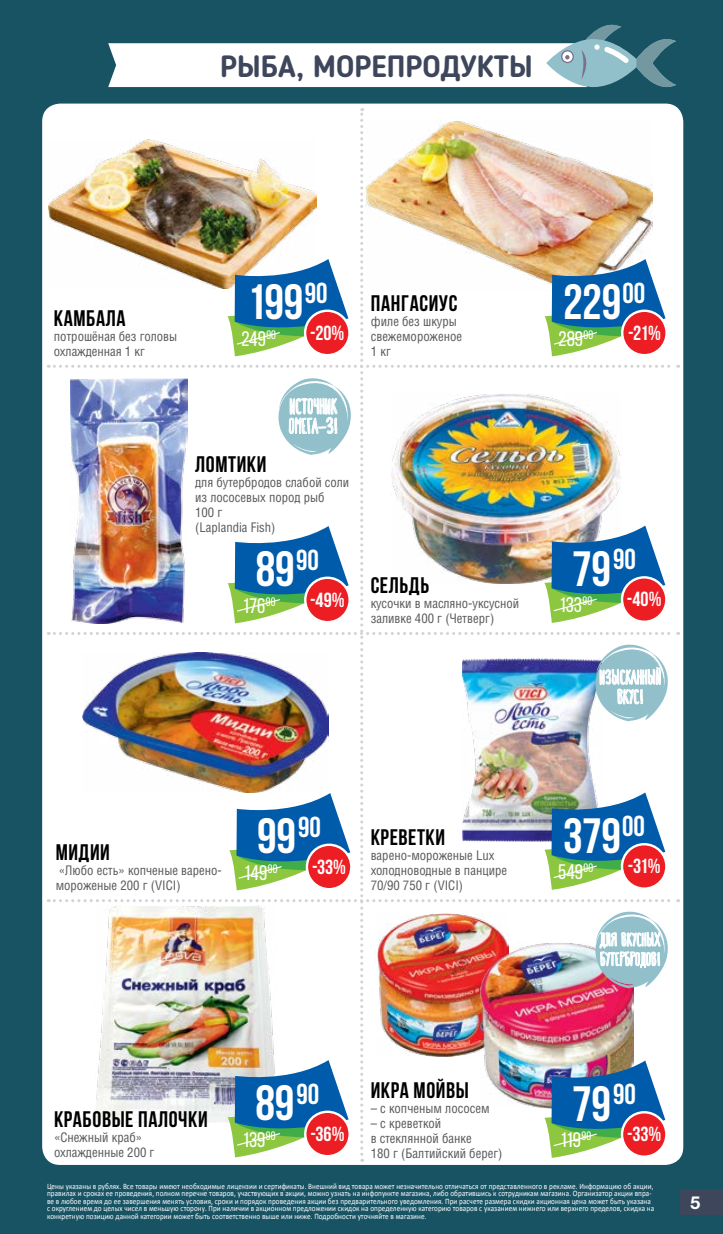
<style>
.page{position:relative;width:723px;height:1234px;background:#fff}
.page>*{position:absolute;margin:0;border:0;box-sizing:border-box;transform-origin:0 0}
.t1{font:700 49.5px "Bebas Neue";letter-spacing:-.01em;color:#fff}
.t2{font:700 30px "Blogger Sans";color:#3e465c}
.t3{font:700 22.5px "Bebas Neue";letter-spacing:.025em;color:#000}
.t4{font:21px "Bebas Neue";letter-spacing:-.005em;color:#fff}
.t5{font:condensed 21px/19.5px "Happy Fox";color:#fff}
.t6{font:700 20.4px "Bebas Neue";letter-spacing:-.005em;color:#fff}
.t7{font:condensed 19.5px/19.5px "Happy Fox";color:#fff;text-align:center}
.t8{font:condensed 18px/19.5px "Happy Fox";color:#fff}
.t9{font:18px "Helvetica 7 Bold";color:#fff}
.t10{font:12.75px/15px "AG Letterica Condensed C";color:#58595b}
.t11{font:8.25px/7.5px "Calibri";letter-spacing:.01em;color:#fff;scale:.87 1}
</style>
<div class="page">
<div style="left:0;top:0;width:723px;height:1233px;background:#185364"></div>
<div style="left:680px;top:1188px;width:43px;height:26px;background:#3e465c"></div>
<svg style="left:108px;top:25px;width:568px;height:62px"></svg>
<div style="left:42px;top:103px;width:641px;height:1061px;background:#fff;border-radius:18px"></div>
<img style="left:48px;top:108px;width:631px;height:1053px">
<h2 class="t2" style="left:220px;top:48px;width:314px">РЫБА, МОРЕПРОДУКТЫ</h2>
<h3 class="t3" style="left:54px;top:306px;width:73px">Камбала</h3>
<h3 class="t10" style="left:54px;top:329px;width:125px">потрошёная без головы охлажденная 1 кг</h3>
<h1 class="t1" style="left:247px;top:275px;width:82px">199<sup>90</sup></h1>
<h3 class="t4" style="left:241px;top:327px;width:36px">249<sup>90</sup></h3>
<h3 class="t6" style="left:310px;top:321px;width:36px">-20%</h3>
<h3 class="t5" style="left:289px;top:395px;width:51px">Источник<br>Омега-3!</h3>
<h3 class="t3" style="left:195px;top:451px;width:73px">Ломтики</h3>
<h3 class="t10" style="left:195px;top:474px;width:156px">для бутербродов слабой соли из лососевых пород рыб<br>100 г<br>(Laplandia Fish)</h3>
<h1 class="t1" style="left:256px;top:542px;width:65px">89<sup>90</sup></h1>
<h3 class="t4" style="left:242px;top:594px;width:34px">176<sup>90</sup></h3>
<h3 class="t6" style="left:310px;top:588px;width:36px">-49%</h3>
<h3 class="t3" style="left:371px;top:291px;width:88px">Пангасиус</h3>
<h3 class="t10" style="left:371px;top:314px;width:93px">филе без шкуры свежемороженое<br>1 кг</h3>
<h3 class="t3" style="left:371px;top:572px;width:60px">Сельдь</h3>
<h3 class="t10" style="left:371px;top:595px;width:150px">кусочки в масляно-уксусной заливке 400 г (Четверг)</h3>
<h1 class="t1" style="left:563px;top:275px;width:84px">229<sup>00</sup></h1>
<h3 class="t4" style="left:558px;top:327px;width:36px">289<sup>00</sup></h3>
<h3 class="t6" style="left:628px;top:321px;width:34px">-21%</h3>
<h1 class="t1" style="left:572px;top:541px;width:65px">79<sup>90</sup></h1>
<h3 class="t4" style="left:559px;top:593px;width:35px">133<sup>90</sup></h3>
<h3 class="t6" style="left:627px;top:588px;width:36px">-40%</h3>
<h3 class="t7" style="left:599px;top:666px;width:63px">Изысканный вкус!</h3>
<h3 class="t3" style="left:56px;top:840px;width:56px">Мидии</h3>
<h3 class="t10" style="left:56px;top:862px;width:168px">«Любо есть» копченые варено&shy;мороженые 200 г (VICI)</h3>
<h1 class="t1" style="left:257px;top:808px;width:65px">99<sup>90</sup></h1>
<h3 class="t4" style="left:244px;top:861px;width:35px">149<sup>90</sup></h3>
<h3 class="t6" style="left:312px;top:855px;width:35px">-33%</h3>
<h3 class="t3" style="left:371px;top:824px;width:76px">Креветки</h3>
<h3 class="t10" style="left:371px;top:847px;width:138px">варено-мороженые Lux холодноводные в панцире<br>70/90 750 г (VICI)</h3>
<h1 class="t1" style="left:563px;top:808px;width:83px">379<sup>00</sup></h1>
<h3 class="t4" style="left:558px;top:860px;width:37px">549<sup>00</sup></h3>
<h3 class="t6" style="left:628px;top:854px;width:34px">-31%</h3>
<h3 class="t8" style="left:600px;top:928px;width:62px">Для вкусных бутербродов!</h3>
<h3 class="t3" style="left:54px;top:1106px;width:155px">Крабовые палочки</h3>
<h3 class="t10" style="left:54px;top:1129px;width:102px">«Снежный краб» охлажденные 200 г</h3>
<h1 class="t1" style="left:255px;top:1075px;width:65px">89<sup>90</sup></h1>
<h3 class="t4" style="left:242px;top:1127px;width:35px">139<sup>90</sup></h3>
<h3 class="t6" style="left:310px;top:1122px;width:35px">-36%</h3>
<h3 class="t3" style="left:371px;top:1077px;width:100px">Икра мойвы</h3>
<h3 class="t10" style="left:371px;top:1100px;width:120px">– с копченым лососем</h3>
<h3 class="t10" style="left:371px;top:1115px;width:133px">– с креветкой<br>в стеклянной банке<br>180 г (Балтийский берег)</h3>
<h1 class="t1" style="left:572px;top:1076px;width:65px">79<sup>90</sup></h1>
<h3 class="t4" style="left:560px;top:1128px;width:33px">119<sup>90</sup></h3>
<h3 class="t6" style="left:627px;top:1122px;width:35px">-33%</h3>
<p class="t11" style="left:47px;top:1181px;width:699px">Цены указаны в рублях. Все товары имеют необходимые лицензии и сертификаты. Внешний вид товара может незначительно отличаться от представленного в рекламе. Информацию об акции, правилах и сроках ее проведения, полном перечне товаров, участвующих в акции, можно узнать на инфопункте магазина, либо обратившись к сотрудникам магазина. Организатор акции впра&shy;ве в любое время до ее завершения менять условия, сроки и порядок проведения акции без предварительного уведомления. При расчете размера скидки акционная цена может быть указана с округлением до целых чисел в меньшую сторону. При наличии в акционном предложении скидок на определенную категорию товаров с указанием нижнего или верхнего пределов, скидка на конкретную позицию данной категории может быть соответственно выше или ниже. Подробности уточняйте в магазине.</p>
<h3 class="t9" style="left:690px;top:1192px;width:12px">5</h3>
</div>
